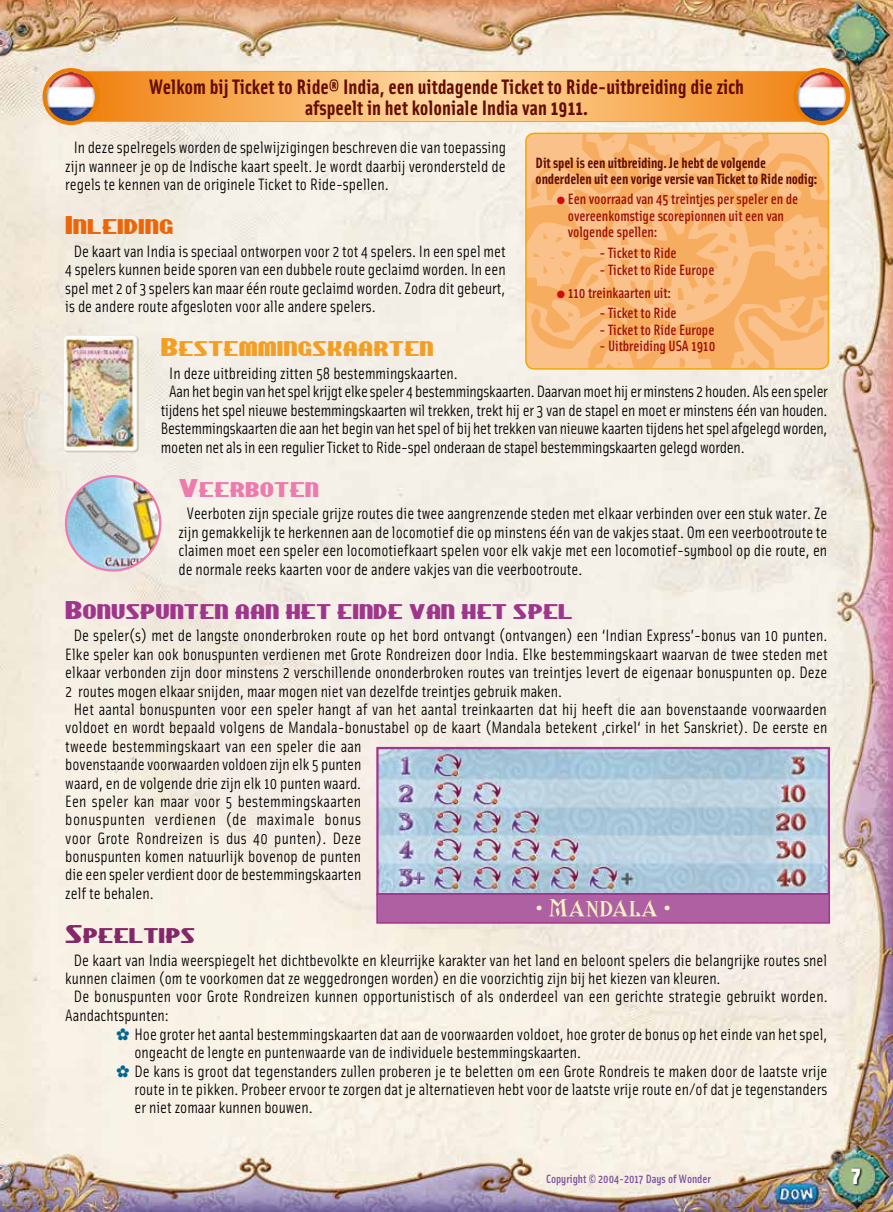
<style>
.page{position:relative;width:893px;height:1212px;background:#fff}
.page>*{position:absolute;margin:0;border:0;box-sizing:border-box;transform-origin:0 0}
.t1{font:900 22.5px "Solex OT";color:#fff}
.t2{font:21.6px "Chippewa Falls NF";color:#9f368b;scale:1.18 1}
.t3{font:21.6px "Chippewa Falls NF";color:#f59e24;scale:1.18 1}
.t4{font:21.6px "Chippewa Falls NF";color:#ec6608;scale:1.18 1}
.t5{font:21.6px "Chippewa Falls NF";color:#ee7bae;scale:1.18 1}
.t6{font:21.6px "Chippewa Falls NF";color:#842768;scale:1.18 1}
.t7{font:700 21px/21px "Solex OT";color:#640c00;text-align:center}
.t8{font:20.25px "Shangri La NF Small Caps";color:#fff5c5}
.t9{font:16.5px/18.5px "Solex OT";color:#000;text-align:justify}
.t10{font:16.5px "Solex OT";letter-spacing:.03em;color:#000}
.t11{font:500 15px/16.5px "Solex OT";letter-spacing:-.005em;color:#9c1006}
.t12{font:700 15px/15.8px "Solex OT";letter-spacing:-.01em;color:#640c00}
.t13{font:500 12px "Solex OT";color:#78509c}
.s1{color:#d20a11}
</style>
<div class="page">
<img style="left:0;top:0;width:893px;height:1212px">
<svg style="left:850px;top:1167px;width:13px;height:19px"></svg>
<svg style="left:88px;top:73px;width:717px;height:47px;background:#f8b160"></svg>
<div style="left:70px;top:71px;width:761px;height:51px;border:1px solid #f7a600;border-radius:13px"></div>
<div style="left:43px;top:68px;width:57px;height:57px;background:#ef7d00;border-radius:50%"></div>
<img style="left:46px;top:72px;width:49px;height:49px;border-radius:24px">
<div style="left:793px;top:68px;width:57px;height:57px;background:#ef7d00;border-radius:50%"></div>
<img style="left:797px;top:72px;width:49px;height:49px;border-radius:24px">
<img style="left:526px;top:133px;width:302px;height:236px">
<div style="left:525px;top:133px;width:304px;height:237px;border:2px solid #f7a600;border-radius:9px"></div>
<img style="left:66px;top:476px;width:94px;height:94px;border-radius:47px">
<div style="left:65px;top:475px;width:96px;height:97px;border:2px solid #ee7bae;border-radius:50%"></div>
<img style="left:379px;top:750px;width:448px;height:142px">
<div style="left:376px;top:747px;width:454px;height:148px;border:2px solid #9f368b"></div>
<div style="left:377px;top:894px;width:452px;height:29px;background:#af60a2"></div>
<div style="left:376px;top:893px;width:454px;height:31px;border:2px solid #9f368b"></div>
<div style="left:64px;top:336px;width:75px;height:116px;background:#d7cebc;border-radius:4px"></div>
<img style="left:65px;top:336px;width:72px;height:113px">
<div style="left:63px;top:335px;width:74px;height:116px;border:1px solid #ece6d8;border-radius:4px"></div>
<svg style="left:117px;top:1028px;width:12px;height:12px"></svg>
<svg style="left:117px;top:1065px;width:12px;height:12px"></svg>
<p class="t7" style="left:149px;top:76px;width:596px">Welkom bij Ticket to Ride® India, een uitdagende Ticket to Ride-uitbreiding die zich afspeelt in het koloniale India van 1911.</p>
<p class="t12" style="left:536px;top:154px;width:283px">Dit spel is een uitbreiding. Je hebt de volgende onderdelen uit een vorige versie van Ticket to Ride nodig:</p>
<p class="t11" style="left:568px;top:190px;width:232px;text-indent:-11px"><span class="s1">●</span> Een voorraad van 45 treintjes per speler en de overeenkomstige scorepionnen uit een van volgende spellen:</p>
<p class="t11" style="left:599px;top:244px;width:79px">- Ticket to Ride</p>
<p class="t11" style="left:599px;top:261px;width:117px">- Ticket to Ride Europe</p>
<p class="t11" style="left:557px;top:283px;width:116px"><span class="s1">●</span> 110 treinkaarten uit:</p>
<p class="t11" style="left:599px;top:304px;width:79px">- Ticket to Ride</p>
<p class="t11" style="left:599px;top:321px;width:117px">- Ticket to Ride Europe</p>
<p class="t11" style="left:599px;top:337px;width:117px">- Uitbreiding USA 1910</p>
<p class="t9" style="left:65px;top:138px;width:442px;text-indent:8px">In deze spelregels worden de spelwijzigingen beschreven die van toepassing zijn wanneer je op de Indische kaart speelt. Je wordt daarbij verondersteld de regels te kennen van de originele Ticket to Ride-spellen.</p>
<h2 class="t4" style="left:65px;top:210px;width:93px">Inleiding</h2>
<p class="t9" style="left:65px;top:241px;width:442px;text-indent:8px">De kaart van India is speciaal ontworpen voor 2 tot 4 spelers. In een spel met 4 spelers kunnen beide sporen van een dubbele route geclaimd worden. In een spel met 2 of 3 spelers kan maar één route geclaimd worden. Zodra dit gebeurt, is de andere route afgesloten voor alle andere spelers.</p>
<h2 class="t3" style="left:161px;top:332px;width:233px">Bestemmingskaarten</h2>
<p class="t9" style="left:169px;top:363px;width:290px">In deze uitbreiding zitten 58 bestemmingskaarten.</p>
<p class="t9" style="left:169px;top:382px;width:660px">Aan het begin van het spel krijgt elke speler 4 bestemmingskaarten. Daarvan moet hij er minstens 2 houden. Als een speler</p>
<p class="t9" style="left:161px;top:400px;width:668px">tijdens het spel nieuwe bestemmingskaarten wil trekken, trekt hij er 3 van de stapel en moet er minstens één van houden.</p>
<p class="t9" style="left:161px;top:419px;width:668px">Bestemmingskaarten die aan het begin van het spel of bij het trekken van nieuwe kaarten tijdens het spel afgelegd worden,</p>
<p class="t9" style="left:161px;top:437px;width:585px">moeten net als in een regulier Ticket to Ride-spel onderaan de stapel bestemmingskaarten gelegd worden.</p>
<h2 class="t5" style="left:178px;top:472px;width:121px">Veerboten</h2>
<p class="t9" style="left:178px;top:504px;width:650px;text-indent:8px">Veerboten zijn speciale grijze routes die twee aangrenzende steden met elkaar verbinden over een stuk water. Ze zijn gemakkelijk te herkennen aan de locomotief die op minstens één van de vakjes staat. Om een veerbootroute te claimen moet een speler een locomotiefkaart spelen voor elk vakje met een locomotief-symbool op die route, en de normale reeks kaarten voor de andere vakjes van die veerbootroute.</p>
<h2 class="t2" style="left:65px;top:594px;width:432px">Bonuspunten aan het einde van het spel</h2>
<p class="t9" style="left:74px;top:626px;width:755px">De speler(s) met de langste ononderbroken route op het bord ontvangt (ontvangen) een ‘Indian Express’-bonus van 10 punten.</p>
<p class="t9" style="left:65px;top:644px;width:764px">Elke speler kan ook bonuspunten verdienen met Grote Rondreizen door India. Elke bestemmingskaart waarvan de twee steden met</p>
<p class="t9" style="left:65px;top:663px;width:764px">elkaar verbonden zijn door minstens 2 verschillende ononderbroken routes van treintjes levert de eigenaar bonuspunten op. Deze</p>
<p class="t9" style="left:65px;top:681px;width:498px">2 routes mogen elkaar snijden, maar mogen niet van dezelfde treintjes gebruik maken.</p>
<p class="t9" style="left:74px;top:699px;width:754px">Het aantal bonuspunten voor een speler hangt af van het aantal treinkaarten dat hij heeft die aan bovenstaande voorwaarden</p>
<p class="t9" style="left:65px;top:718px;width:764px">voldoet en wordt bepaald volgens de Mandala-bonustabel op de kaart (Mandala betekent ‚cirkel‘ in het Sanskriet). De eerste en</p>
<p class="t9" style="left:65px;top:736px;width:298px">tweede bestemmingskaart van een speler die aan</p>
<p class="t9" style="left:65px;top:754px;width:298px">bovenstaande voorwaarden voldoen zijn elk 5 punten</p>
<p class="t9" style="left:65px;top:773px;width:297px">waard, en de volgende drie zijn elk 10 punten waard.</p>
<p class="t9" style="left:65px;top:791px;width:297px">Een speler kan maar voor 5 bestemmingskaarten</p>
<p class="t10" style="left:65px;top:809px;width:297px">bonuspunten verdienen (de maximale bonus</p>
<p class="t9" style="left:65px;top:828px;width:298px">voor Grote Rondreizen is dus 40 punten). Deze</p>
<p class="t9" style="left:65px;top:846px;width:297px">bonuspunten komen natuurlijk bovenop de punten</p>
<p class="t9" style="left:65px;top:865px;width:298px">die een speler verdient door de bestemmingskaarten</p>
<p class="t9" style="left:65px;top:883px;width:90px">zelf te behalen.</p>
<h2 class="t6" style="left:65px;top:919px;width:112px">Speeltips</h2>
<p class="t9" style="left:74px;top:950px;width:755px">De kaart van India weerspiegelt het dichtbevolkte en kleurrijke karakter van het land en beloont spelers die belangrijke routes snel</p>
<p class="t9" style="left:65px;top:968px;width:657px">kunnen claimen (om te voorkomen dat ze weggedrongen worden) en die voorzichtig zijn bij het kiezen van kleuren.</p>
<p class="t9" style="left:74px;top:987px;width:755px">De bonuspunten voor Grote Rondreizen kunnen opportunistisch of als onderdeel van een gerichte strategie gebruikt worden.</p>
<p class="t9" style="left:65px;top:1005px;width:105px">Aandachtspunten:</p>
<p class="t9" style="left:135px;top:1024px;width:694px">Hoe groter het aantal bestemmingskaarten dat aan de voorwaarden voldoet, hoe groter de bonus op het einde van het spel,</p>
<p class="t9" style="left:135px;top:1042px;width:448px">ongeacht de lengte en puntenwaarde van de individuele bestemmingskaarten.</p>
<p class="t9" style="left:135px;top:1061px;width:694px">De kans is groot dat tegenstanders zullen proberen je te beletten om een Grote Rondreis te maken door de laatste vrije</p>
<p class="t9" style="left:135px;top:1079px;width:694px">route in te pikken. Probeer ervoor te zorgen dat je alternatieven hebt voor de laatste vrije route en/of dat je tegenstanders</p>
<p class="t9" style="left:135px;top:1098px;width:180px">er niet zomaar kunnen bouwen.</p>
<p class="t8" style="left:537px;top:893px;width:134px">• MANDALA •</p>
<p class="t13" style="left:546px;top:1171px;width:166px">Copyright © 2004-2017 Days of Wonder</p>
<h1 class="t1" style="left:852px;top:1158px;width:11px">7</h1>
</div>
